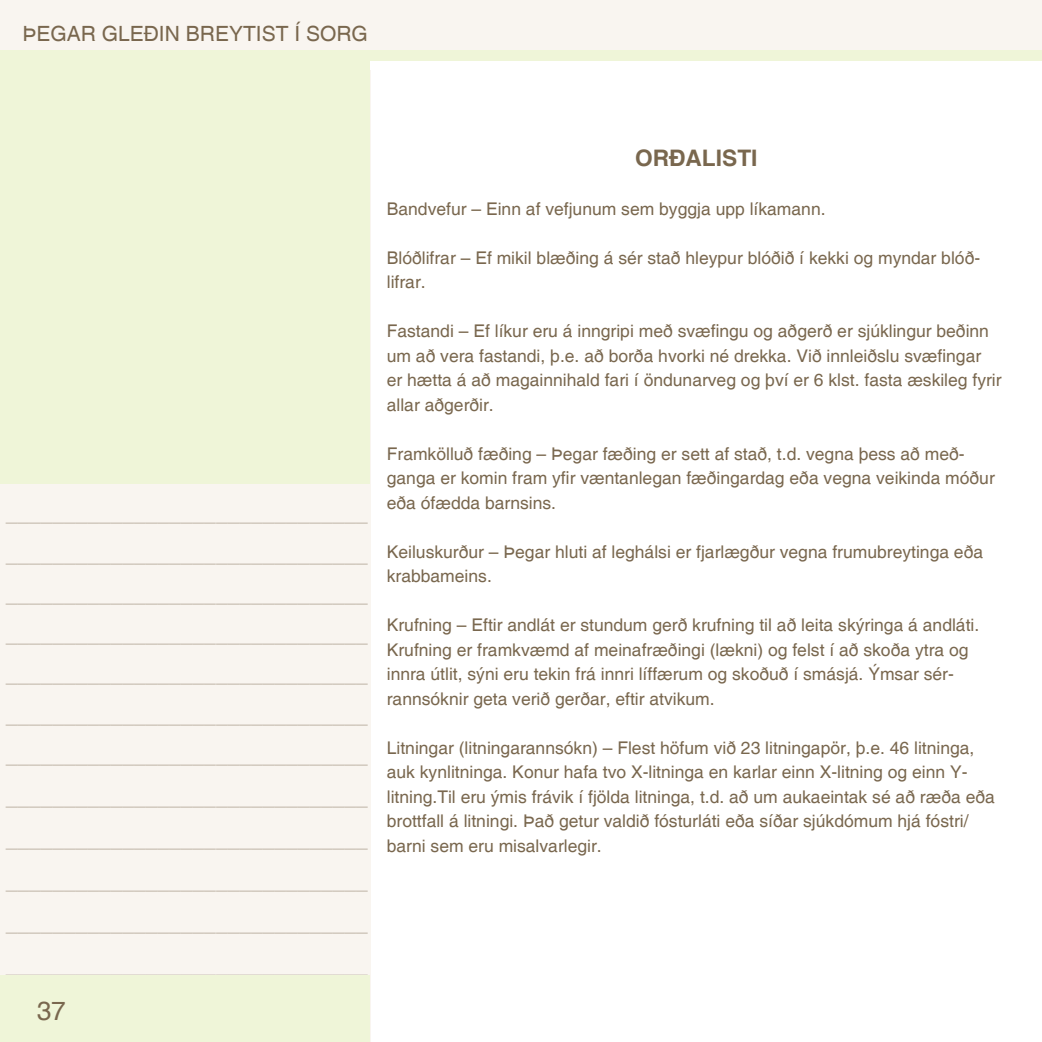
<style>
.page{position:relative;width:1042px;height:1042px;background:#fff}
.page>*{position:absolute;margin:0;border:0;box-sizing:border-box;transform-origin:0 0}
.t1{font:26.25px "Helvetica";color:#79674e}
.t2{font:700 22.75px "Helvetica";color:#79674e}
.t3{font:21px/41.1px "Helvetica";color:#79674e;text-align:justify}
.t4{font:17.5px/24.5px "Helvetica";color:#79674e}
</style>
<div class="page">
<div style="left:0;top:70px;width:371px;height:972px;background:#f9f5f0"></div>
<hr style="left:1041px;top:0;width:1px;height:58px;background:#e6f4f2">
<div style="left:0;top:0;width:1041px;height:58px;background:#f9f5f0"></div>
<div style="left:0;top:50px;width:1042px;height:10px;background:#eff5d8"></div>
<div style="left:0;top:60px;width:370px;height:424px;background:#eff5d8"></div>
<div style="left:0;top:975px;width:370px;height:67px;background:#eff5d8"></div>
<p class="t3" style="left:22px;top:13px;width:347px">ÞEGAR GLEÐIN BREYTIST Í SORG</p>
<p class="t3" style="left:6px;top:494px;width:364px">_______________________________ _______________________________ _______________________________ _______________________________ _______________________________ _______________________________ _______________________________ _______________________________ _______________________________ _______________________________ _______________________________ _______________________________</p>
<h1 class="t1" style="left:37px;top:995px;width:31px">37</h1>
<h2 class="t2" style="left:635px;top:144px;width:124px">ORÐALISTI</h2>
<p class="t4" style="left:387px;top:197px;width:440px">Bandvefur – Einn af vefjunum sem byggja upp líkamann.</p>
<p class="t4" style="left:387px;top:246px;width:595px">Blóðlifrar – Ef mikil blæðing á sér stað hleypur blóðið í kekki og myndar blóð&shy;lifrar.</p>
<p class="t4" style="left:387px;top:319px;width:616px">Fastandi – Ef líkur eru á inngripi með svæfingu og aðgerð er sjúklingur beðinn um að vera fastandi, þ.e. að borða hvorki né drekka. Við innleiðslu svæfingar<br>er hætta á að magainnihald fari í öndunarveg og því er 6 klst. fasta æskileg fyrir allar aðgerðir.</p>
<p class="t4" style="left:387px;top:442px;width:609px">Framkölluð fæðing – Þegar fæðing er sett af stað, t.d. vegna þess að með&shy;ganga er komin fram yfir væntanlegan fæðingardag eða vegna veikinda móður eða ófædda barnsins.</p>
<p class="t4" style="left:387px;top:540px;width:598px">Keiluskurður – Þegar hluti af leghálsi er fjarlægður vegna frumubreytinga eða krabbameins.</p>
<p class="t4" style="left:387px;top:613px;width:594px">Krufning – Eftir andlát er stundum gerð krufning til að leita skýringa á andláti.<br>Krufning er framkvæmd af meinafræðingi (lækni) og felst í að skoða ytra og innra útlit, sýni eru tekin frá innri líffærum og skoðuð í smásjá. Ýmsar sér&shy;rannsóknir geta verið gerðar, eftir atvikum.</p>
<p class="t4" style="left:387px;top:736px;width:609px">Litningar (litningarannsókn) – Flest höfum við 23 litningapör, þ.e. 46 litninga, auk kynlitninga. Konur hafa tvo X-litninga en karlar einn X-litning og einn Y&shy;litning.Til eru ýmis frávik í fjölda litninga, t.d. að um aukaeintak sé að ræða eða brottfall á litningi. Það getur valdið fósturláti eða síðar sjúkdómum hjá fóstri/ barni sem eru misalvarlegir.</p>
</div>
